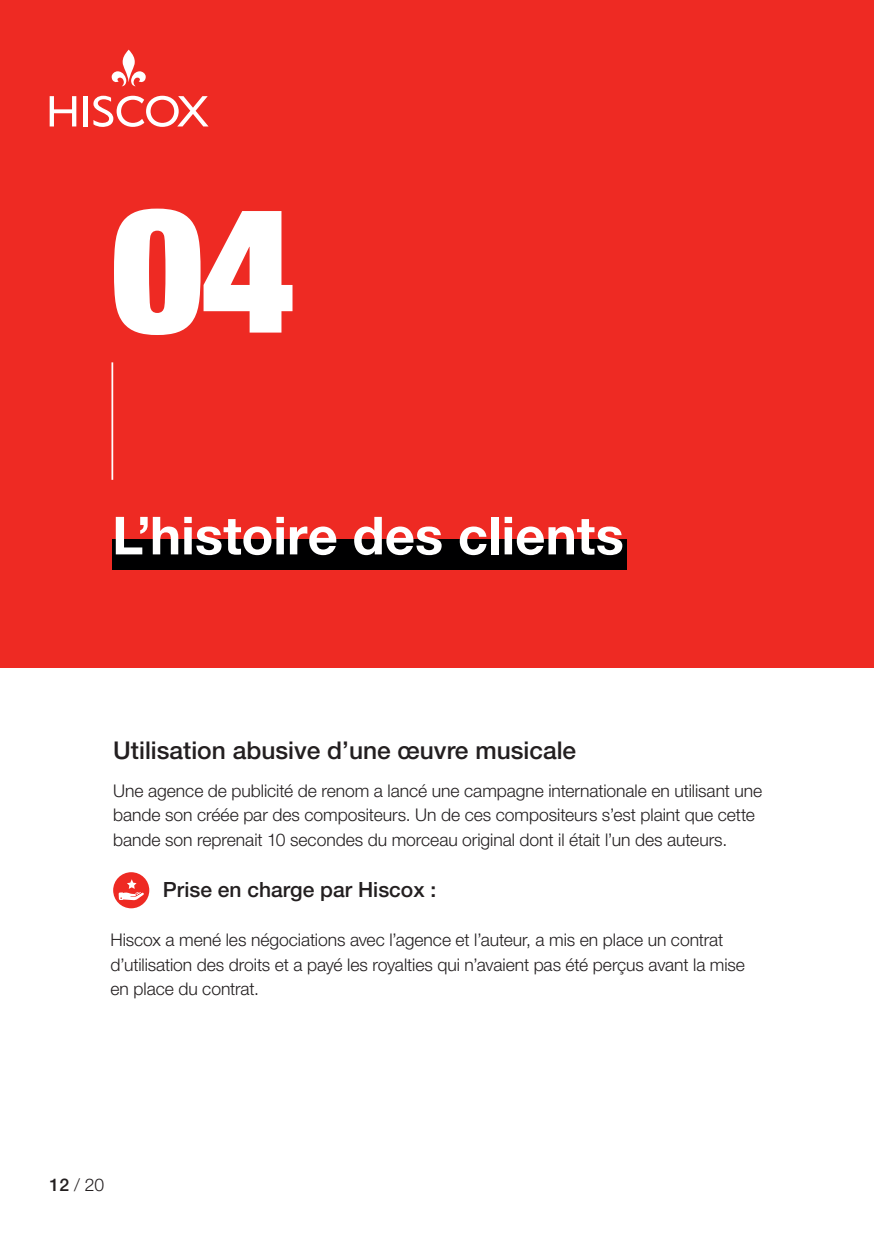
<style>
.page{position:relative;width:874px;height:1241px;background:#fff}
.page>*{position:absolute;margin:0;border:0;box-sizing:border-box;transform-origin:0 0}
.t1{font:900 condensed 175px "Helvetica Neue LT Std";color:#fff}
.t2{font:700 52.5px "Helvetica Neue LT Std";color:#fff}
.t3{font:500 24.5px "Helvetica Neue LT Std";color:#231f20}
.t4{font:500 21px "Helvetica Neue LT Std";color:#231f20}
.t5{font:300 17.5px/24.5px "Helvetica Neue LT Std";letter-spacing:-.005em;color:#231f20}
.s1{font-weight:500}
</style>
<div class="page">
<div style="left:0;top:0;width:873px;height:667px;background:#ee2a23"></div>
<svg style="left:112px;top:50px;width:34px;height:36px"></svg>
<hr style="left:83px;top:96px;width:4px;height:30px;background:#fff">
<svg style="left:50px;top:96px;width:26px;height:30px"></svg>
<svg style="left:93px;top:96px;width:115px;height:31px"></svg>
<hr style="left:111px;top:362px;width:2px;height:117px;background:#fff">
<div style="left:112px;top:539px;width:514px;height:30px;background:#000001"></div>
<div style="left:113px;top:872px;width:36px;height:36px;background:#ee2a23;border-radius:50%"></div>
<svg style="left:119px;top:879px;width:25px;height:21px"></svg>
<h1 class="t1" style="left:112px;top:158px;width:183px">04</h1>
<h2 class="t2" style="left:112px;top:503px;width:513px">L’histoire des clients</h2>
<h3 class="t3" style="left:113px;top:735px;width:464px">Utilisation abusive d’une œuvre musicale</h3>
<p class="t5" style="left:113px;top:777px;width:650px">Une agence de publicité de renom a lancé une campagne internationale en utilisant une bande son créée par des compositeurs. Un de ces compositeurs s’est plaint que cette bande son reprenait 10 secondes du morceau original dont il était l’un des auteurs.</p>
<p class="t4" style="left:163px;top:876px;width:275px">Prise en charge par Hiscox :</p>
<p class="t5" style="left:110px;top:927px;width:635px">Hiscox a mené les négociations avec l’agence et l’auteur, a mis en place un contrat d’utilisation des droits et a payé les royalties qui n’avaient pas été perçus avant la mise en place du contrat.</p>
<p class="t5" style="left:50px;top:1171px;width:56px"><span class="s1">12</span> / 20</p>
</div>
